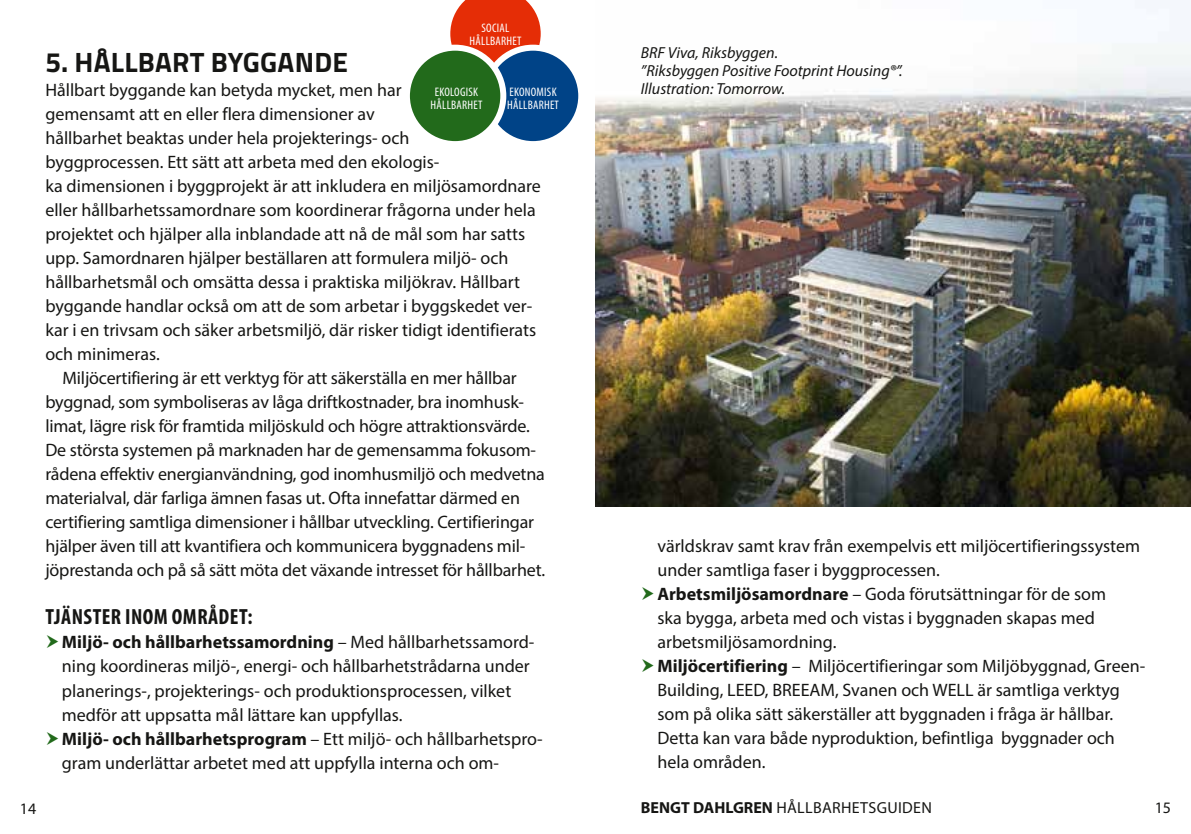
<style>
.page{position:relative;width:1191px;height:834px;background:#fff}
.page>*{position:absolute;margin:0;border:0;box-sizing:border-box;transform-origin:0 0}
.t1{font:700 28px "Titillium Web";letter-spacing:.01em;color:#161614}
.t2{font:700 condensed 22px "Myriad Pro";letter-spacing:.02em;color:#161614}
.t3{font:18px/24px "Myriad Pro";color:#161614}
.t4{font:italic 16px/18px "Myriad Pro";color:#161614}
.t5{font:16px "Myriad Pro";letter-spacing:.02em;color:#161614}
.t6{font:condensed 12.4px/13.2px "Myriad Pro";letter-spacing:.02em;color:#fff;text-align:center}
.s1{font-weight:700}
</style>
<div class="page">
<img style="left:595px;top:0;width:596px;height:506px">
<svg style="left:450px;top:0;width:91px;height:63px;background:#e74320"></svg>
<div style="left:485px;top:48px;width:96px;height:96px;background:#004387;border-radius:50%"></div>
<div style="left:482px;top:45px;width:102px;height:102px;border:6px solid #fff;border-radius:50%"></div>
<div style="left:407px;top:48px;width:96px;height:96px;background:#226a1b;border-radius:50%"></div>
<div style="left:404px;top:45px;width:102px;height:102px;border:6px solid #fff;border-radius:50%"></div>
<p class="t6" style="left:469px;top:21px;width:53px">SOCIAL<br>HÅLLBARHET</p>
<h1 class="t1" style="left:45px;top:41px;width:304px">5. HÅLLBART BYGGANDE</h1>
<p class="t3" style="left:45px;top:78px;width:497px">Hållbart byggande kan betyda mycket, men har<br>gemensamt att en eller flera dimensioner av<br>hållbarhet beaktas under hela projekterings- och<br>byggprocessen. Ett sätt att arbeta med den ekologis-<br>ka dimensionen i byggprojekt är att inkludera en miljösamordnare eller hållbarhetssamordnare som koordinerar frågorna under hela projektet och hjälper alla inblandade att nå de mål som har satts upp. Samordnaren hjälper beställaren att formulera miljö- och hållbarhetsmål och omsätta dessa i praktiska miljökrav. Hållbart byggande handlar också om att de som arbetar i byggskedet ver&shy;kar i en trivsam och säker arbetsmiljö, där risker tidigt identifierats och minimeras.</p>
<p class="t3" style="left:45px;top:366px;width:501px;text-indent:17px">Miljöcertifiering är ett verktyg för att säkerställa en mer hållbar byggnad, som symboliseras av låga driftkostnader, bra inomhusk&shy;limat, lägre risk för framtida miljöskuld och högre attraktionsvärde.<br>De största systemen på marknaden har de gemensamma fokusom&shy;rådena effektiv energianvändning, god inomhusmiljö och medvetna materialval, där farliga ämnen fasas ut. Ofta innefattar därmed en certifiering samtliga dimensioner i hållbar utveckling. Certifieringar hjälper även till att kvantifiera och kommunicera byggnadens mil&shy;jöprestanda och på så sätt möta det växande intresset för hållbarhet.</p>
<p class="t2" style="left:46px;top:603px;width:208px">TJÄNSTER INOM OMRÅDET:</p>
<p class="t3" style="left:62px;top:630px;width:482px"><span class="s1">Miljö- och hållbarhetssamordning</span> – Med hållbarhetssamord&shy;ning koordineras miljö-, energi- och hållbarhetstrådarna under planerings-, projekterings- och produktionsprocessen, vilket medför att uppsatta mål lättare kan uppfyllas.<br><span class="s1">Miljö- och hållbarhetsprogram</span> – Ett miljö- och hållbarhetspro&shy;gram underlättar arbetet med att uppfylla interna och om-</p>
<p class="t6" style="left:430px;top:85px;width:53px">EKOLOGISK<br>HÅLLBARHET</p>
<p class="t6" style="left:507px;top:85px;width:53px;text-align:left">EKONOMISK<br>HÅLLBARHET</p>
<p class="t4" style="left:641px;top:43px;width:263px">BRF Viva, Riksbyggen.<br>”Riksbyggen Positive Footprint Housing®”.<br>Illustration: Tomorrow.</p>
<p class="t3" style="left:657px;top:534px;width:489px">världskrav samt krav från exempelvis ett miljöcertifieringssystem under samtliga faser i byggprocessen.<br><span class="s1">Arbetsmiljösamordnare</span> – Goda förutsättningar för de som<br>ska bygga, arbeta med och vistas i byggnaden skapas med arbetsmiljösamordning.<br><span class="s1">Miljöcertifiering</span> – Miljöcertifieringar som Miljöbyggnad, Green-Building, LEED, BREEAM, Svanen och WELL är samtliga verktyg som på olika sätt säkerställer att byggnaden i fråga är hållbar.<br>Detta kan vara både nyproduktion, befintliga byggnader och hela områden.</p>
<p class="t5" style="left:20px;top:798px;width:18px">14</p>
<p class="t5" style="left:641px;top:797px;width:292px"><span class="s1">BENGT DAHLGREN</span> HÅLLBARHETSGUIDEN</p>
<p class="t5" style="left:1154px;top:797px;width:18px">15</p>
</div>
